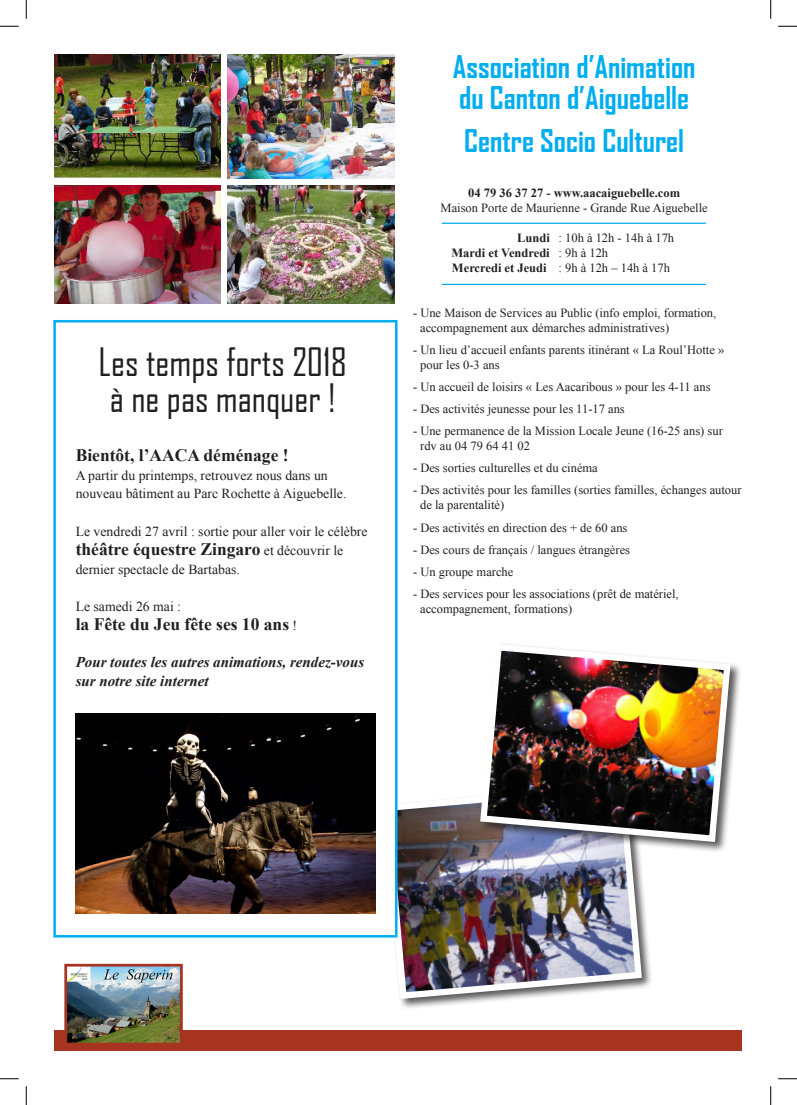
<style>
.page{position:relative;width:797px;height:1105px;background:#fff}
.page>*{position:absolute;margin:0;border:0;box-sizing:border-box;transform-origin:0 0}
.t1{font:37.5px/36.2px "Agency FB";color:#231f20;text-align:center}
.t2{font:700 30px/31.2px "Agency FB";color:#00aeef}
.t3{font:700 17.5px "Times New Roman";color:#231f20}
.t4{font:italic 700 15px/18.8px "Times New Roman";color:#231f20}
.t5{font:13.75px/18.8px "Times New Roman";color:#231f20}
.t6{font:12.5px/15px "Times New Roman";color:#231f20}
.t7{font:700 12.5px "Times New Roman";color:#231f20}
.s1{font-weight:400;font-size:13.75px}
.s2{font-weight:700}
</style>
<div class="page">
<div style="left:382px;top:782px;width:270px;height:228px;background:#231f20;opacity:.75"></div>
<img style="left:380px;top:780px;width:265px;height:222px">
<div style="left:478px;top:642px;width:263px;height:211px;background:#231f20;opacity:.75"></div>
<img style="left:477px;top:642px;width:257px;height:203px">
<div style="left:53px;top:320px;width:344px;height:617px;background:#fff;border:2px solid #00aeef"></div>
<div style="left:55px;top:1030px;width:687px;height:20px;background:#a73420"></div>
<img style="left:68px;top:968px;width:111px;height:73px">
<div style="left:64px;top:964px;width:119px;height:81px;border:3px solid #a73420"></div>
<img style="left:55px;top:55px;width:339px;height:248px">
<div style="left:52px;top:179px;width:344px;height:6px;background:#fff"></div>
<div style="left:221px;top:52px;width:6px;height:255px;background:#fff"></div>
<hr style="left:442px;top:223px;width:264px;height:1px;background:#00aeef">
<hr style="left:442px;top:284px;width:264px;height:1px;background:#00aeef">
<img style="left:76px;top:714px;width:300px;height:199px">
<svg style="left:0;top:25px;width:19px;height:2px"></svg>
<svg style="left:778px;top:25px;width:19px;height:2px"></svg>
<svg style="left:0;top:1078px;width:19px;height:1px"></svg>
<svg style="left:778px;top:1078px;width:19px;height:1px"></svg>
<svg style="left:25px;top:0;width:2px;height:19px"></svg>
<svg style="left:25px;top:1086px;width:2px;height:19px"></svg>
<svg style="left:770px;top:0;width:1px;height:19px"></svg>
<svg style="left:770px;top:1086px;width:1px;height:19px"></svg>
<h1 class="t1" style="left:99px;top:343px;width:250px">Les temps forts 2018 à ne pas manquer !</h1>
<h3 class="t3" style="left:76px;top:443px;width:214px">Bientôt, l’AACA déménage !</h3>
<p class="t5" style="left:76px;top:465px;width:272px">A partir du printemps, retrouvez nous dans un nouveau bâtiment au Parc Rochette à Aiguebelle.</p>
<p class="t5" style="left:76px;top:522px;width:293px">Le vendredi 27 avril : sortie pour aller voir le célèbre</p>
<h3 class="t3" style="left:76px;top:537px;width:269px">théâtre équestre Zingaro <span class="s1">et découvrir le</span></h3>
<p class="t5" style="left:76px;top:559px;width:166px">dernier spectacle de Bartabas.</p>
<p class="t5" style="left:76px;top:597px;width:107px">Le samedi 26 mai :</p>
<h3 class="t3" style="left:76px;top:612px;width:223px">la Fête du Jeu fête ses 10 ans <span class="s1">!</span></h3>
<p class="t4" style="left:76px;top:652px;width:290px">Pour toutes les autres animations, rendez-vous sur notre site internet</p>
<h2 class="t2" style="left:453px;top:50px;width:244px">Association d’Animation du Canton d’Aiguebelle</h2>
<h2 class="t2" style="left:464px;top:124px;width:221px">Centre Socio Culturel</h2>
<p class="t7" style="left:468px;top:184px;width:213px">04 79 36 37 27 - www.aacaiguebelle.com</p>
<p class="t6" style="left:440px;top:200px;width:268px">Maison Porte de Maurienne - Grande Rue Aiguebelle</p>
<p class="t6" style="left:451px;top:230px;width:224px;text-indent:66px"><span class="s2">Lundi</span> : 10h à 12h - 14h à 17h<br><span class="s2">Mardi et Vendredi</span> : 9h à 12h<br><span class="s2">Mercredi et Jeudi</span> : 9h à 12h – 14h à 17h</p>
<p class="t6" style="left:420px;top:305px;width:297px;text-indent:-7px">- Une Maison de Services au Public (info emploi, formation, accompagnement aux démarches administratives)</p>
<p class="t6" style="left:420px;top:342px;width:305px;text-indent:-7px">- Un lieu d’accueil enfants parents itinérant « La Roul’Hotte » pour les 0-3 ans</p>
<p class="t6" style="left:413px;top:379px;width:299px">- Un accueil de loisirs « Les Aacaribous » pour les 4-11 ans</p>
<p class="t6" style="left:413px;top:401px;width:213px">- Des activités jeunesse pour les 11-17 ans</p>
<p class="t6" style="left:420px;top:423px;width:304px;text-indent:-7px">- Une permanence de la Mission Locale Jeune (16-25 ans) sur rdv au 04 79 64 41 02</p>
<p class="t6" style="left:413px;top:460px;width:186px">- Des sorties culturelles et du cinéma</p>
<p class="t6" style="left:420px;top:483px;width:323px;text-indent:-7px">- Des activités pour les familles (sorties familles, échanges autour de la parentalité)</p>
<p class="t6" style="left:413px;top:520px;width:216px">- Des activités en direction des + de 60 ans</p>
<p class="t6" style="left:413px;top:542px;width:218px">- Des cours de français / langues étrangères</p>
<p class="t6" style="left:413px;top:564px;width:102px">- Un groupe marche</p>
<p class="t6" style="left:420px;top:586px;width:260px;text-indent:-7px">- Des services pour les associations (prêt de matériel, accompagnement, formations)</p>
</div>
